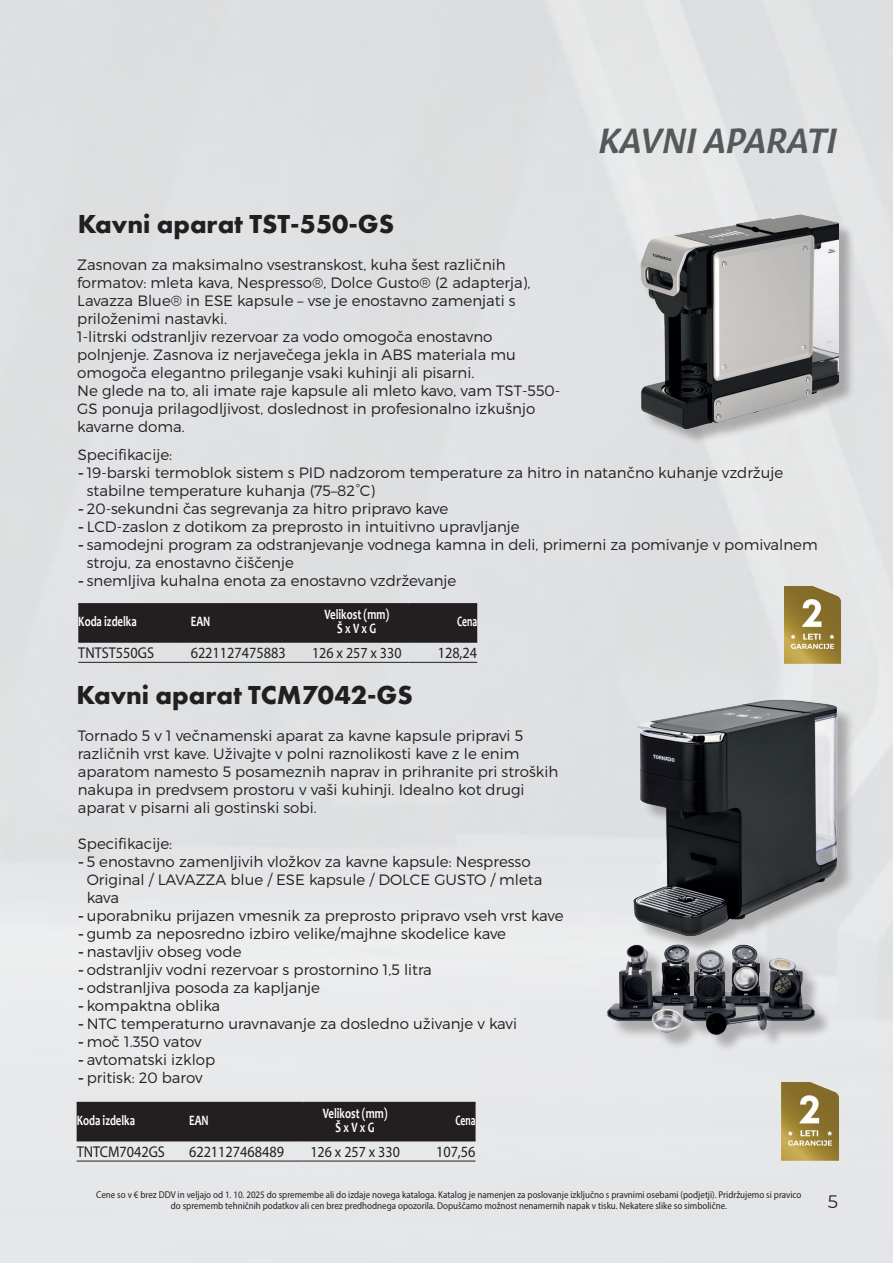
<style>
.page{position:relative;width:893px;height:1263px;background:#fff}
.page>*{position:absolute;margin:0;border:0;box-sizing:border-box;transform-origin:0 0}
.t1{font:italic 600 34.5px "Gitan Latn";color:#57585a}
.t2{font:700 27px "Futura PT";color:#231f20}
.t3{font:18px "Montserrat";color:#231f20}
.t4{font:15.6px "Myriad Pro";color:#231f20;scale:.91 1}
.t5{font:15.45px "Myriad Pro";color:#231f20;scale:.91 1}
.t6{font:300 15px/18px "Montserrat";color:#231f20}
.t7{font:700 14.4px/13.5px "Candara";color:#fff;text-align:center;scale:.75 1}
.t8{font:700 14.4px "Candara";color:#fff;scale:.67 1}
.t9{font:9.9px/10.5px "Myriad Pro";color:#231f20;text-align:center;scale:.91 1}
.s1{font-family:"DIN Pro";font-weight:500}
</style>
<div class="page">
<div style="left:636px;top:702px;width:219px;height:252px;background:#231f20;opacity:.3"></div>
<img style="left:621px;top:696px;width:217px;height:241px">
<div style="left:610px;top:948px;width:223px;height:105px;background:#231f20;opacity:.3"></div>
<img style="left:602px;top:942px;width:220px;height:98px">
<div style="left:77px;top:1103px;width:399px;height:37px;background:#231f20"></div>
<hr style="left:77px;top:1161px;width:112px;height:1px;background:#231f20">
<hr style="left:77px;top:1102px;width:112px;height:1px;background:#231f20">
<hr style="left:77px;top:1140px;width:112px;height:1px;background:#231f20">
<hr style="left:189px;top:1102px;width:115px;height:1px;background:#231f20">
<hr style="left:189px;top:1140px;width:115px;height:1px;background:#231f20">
<hr style="left:304px;top:1102px;width:103px;height:1px;background:#231f20">
<hr style="left:407px;top:1102px;width:69px;height:1px;background:#231f20">
<hr style="left:304px;top:1140px;width:103px;height:1px;background:#231f20">
<hr style="left:407px;top:1140px;width:69px;height:1px;background:#231f20">
<hr style="left:189px;top:1161px;width:115px;height:1px;background:#231f20">
<hr style="left:304px;top:1161px;width:103px;height:1px;background:#231f20">
<hr style="left:407px;top:1161px;width:69px;height:1px;background:#231f20">
<img style="left:778px;top:1079px;width:63px;height:84px">
<div style="left:643px;top:217px;width:213px;height:228px;background:#231f20;opacity:.3"></div>
<img style="left:637px;top:212px;width:201px;height:222px">
<div style="left:78px;top:605px;width:399px;height:36px;background:#231f20"></div>
<hr style="left:78px;top:662px;width:113px;height:1px;background:#231f20">
<hr style="left:78px;top:603px;width:113px;height:2px;background:#231f20">
<hr style="left:78px;top:641px;width:113px;height:2px;background:#231f20">
<hr style="left:191px;top:603px;width:114px;height:2px;background:#231f20">
<hr style="left:191px;top:641px;width:114px;height:2px;background:#231f20">
<hr style="left:305px;top:603px;width:103px;height:2px;background:#231f20">
<hr style="left:408px;top:603px;width:69px;height:2px;background:#231f20">
<hr style="left:305px;top:641px;width:103px;height:2px;background:#231f20">
<hr style="left:408px;top:641px;width:69px;height:2px;background:#231f20">
<hr style="left:191px;top:662px;width:114px;height:1px;background:#231f20">
<hr style="left:305px;top:662px;width:103px;height:1px;background:#231f20">
<hr style="left:408px;top:662px;width:69px;height:1px;background:#231f20">
<img style="left:780px;top:582px;width:63px;height:85px">
<h2 class="t2" style="left:78px;top:206px;width:318px">Kavni aparat TST-550-GS</h2>
<p class="t6" style="left:77px;top:256px;width:484px">Zasnovan za maksimalno vsestranskost, kuha šest različnih formatov: mleta kava, Nespresso®, Dolce Gusto® (2 adapterja), Lavazza Blue® in ESE kapsule – vse je enostavno zamenjati s priloženimi nastavki.<br>1-litrski odstranljiv rezervoar za vodo omogoča enostavno polnjenje. Zasnova iz nerjavečega jekla in ABS materiala mu omogoča elegantno prileganje vsaki kuhinji ali pisarni.<br>Ne glede na to, ali imate raje kapsule ali mleto kavo, vam TST-550- GS ponuja prilagodljivost, doslednost in profesionalno izkušnjo kavarne doma.</p>
<h1 class="t1" style="left:599px;top:111px;width:240px">KAVNI APARATI</h1>
<p class="t6" style="left:78px;top:445px;width:96px">Specifikacije:</p>
<p class="t6" style="left:87px;top:463px;width:698px;text-indent:-9px"><span class="s1">-</span> 19-barski termoblok sistem s PID nadzorom temperature za hitro in natančno kuhanje vzdržuje stabilne temperature kuhanja (75–82°C)</p>
<p class="t6" style="left:78px;top:499px;width:372px"><span class="s1">-</span> 20-sekundni čas segrevanja za hitro pripravo kave</p>
<p class="t6" style="left:78px;top:517px;width:443px"><span class="s1">-</span> LCD-zaslon z dotikom za preprosto in intuitivno upravljanje</p>
<p class="t6" style="left:87px;top:535px;width:732px;text-indent:-9px"><span class="s1">-</span> samodejni program za odstranjevanje vodnega kamna in deli, primerni za pomivanje v pomivalnem stroju, za enostavno čiščenje</p>
<p class="t6" style="left:78px;top:571px;width:380px"><span class="s1">-</span> snemljiva kuhalna enota za enostavno vzdrževanje</p>
<p class="t7" style="left:78px;top:614px;width:79px">Koda izdelka</p>
<p class="t7" style="left:191px;top:614px;width:28px">EAN</p>
<p class="t7" style="left:324px;top:608px;width:88px">Velikost (mm)<br>Š x V x G</p>
<p class="t8" style="left:457px;top:612px;width:32px">Cena</p>
<p class="t4" style="left:78px;top:643px;width:85px">TNTST550GS</p>
<p class="t4" style="left:191px;top:643px;width:106px">6221127475883</p>
<p class="t5" style="left:312px;top:644px;width:100px">126 x 257 x 330</p>
<p class="t4" style="left:438px;top:643px;width:45px">128,24</p>
<h2 class="t2" style="left:77px;top:677px;width:338px">Kavni aparat TCM7042-GS</h2>
<p class="t6" style="left:78px;top:726px;width:482px">Tornado 5 v 1 večnamenski aparat za kavne kapsule pripravi 5 različnih vrst kave. Uživajte v polni raznolikosti kave z le enim aparatom namesto 5 posameznih naprav in prihranite pri stroških nakupa in predvsem prostoru v vaši kuhinji. Idealno kot drugi aparat v pisarni ali gostinski sobi.</p>
<p class="t6" style="left:78px;top:834px;width:96px">Specifikacije:</p>
<p class="t6" style="left:87px;top:852px;width:457px;text-indent:-9px"><span class="s1">-</span> 5 enostavno zamenljivih vložkov za kavne kapsule: Nespresso<br>Original / LAVAZZA blue / ESE kapsule / DOLCE GUSTO / mleta kava</p>
<p class="t6" style="left:78px;top:906px;width:487px"><span class="s1">-</span> uporabniku prijazen vmesnik za preprosto pripravo vseh vrst kave</p>
<p class="t6" style="left:78px;top:924px;width:430px"><span class="s1">-</span> gumb za neposredno izbiro velike/majhne skodelice kave</p>
<p class="t6" style="left:78px;top:942px;width:165px"><span class="s1">-</span> nastavljiv obseg vode</p>
<p class="t6" style="left:78px;top:960px;width:356px"><span class="s1">-</span> odstranljiv vodni rezervoar s prostornino 1,5 litra</p>
<p class="t6" style="left:78px;top:978px;width:244px"><span class="s1">-</span> odstranljiva posoda za kapljanje</p>
<p class="t6" style="left:78px;top:996px;width:144px"><span class="s1">-</span> kompaktna oblika</p>
<p class="t6" style="left:78px;top:1014px;width:441px"><span class="s1">-</span> NTC temperaturno uravnavanje za dosledno uživanje v kavi</p>
<p class="t6" style="left:78px;top:1032px;width:125px"><span class="s1">-</span> moč 1.350 vatov</p>
<p class="t6" style="left:78px;top:1050px;width:139px"><span class="s1">-</span> avtomatski izklop</p>
<p class="t6" style="left:78px;top:1068px;width:126px"><span class="s1">-</span> pritisk: 20 barov</p>
<p class="t7" style="left:77px;top:1113px;width:79px">Koda izdelka</p>
<p class="t7" style="left:189px;top:1113px;width:28px">EAN</p>
<p class="t7" style="left:323px;top:1106px;width:88px">Velikost (mm)<br>Š x V x G</p>
<p class="t8" style="left:455px;top:1111px;width:32px">Cena</p>
<p class="t4" style="left:77px;top:1142px;width:99px">TNTCM7042GS</p>
<p class="t4" style="left:189px;top:1142px;width:106px">6221127468489</p>
<p class="t5" style="left:310px;top:1142px;width:100px">126 x 257 x 330</p>
<p class="t4" style="left:436px;top:1142px;width:45px">107,56</p>
<p class="t9" style="left:96px;top:1189px;width:776px">Cene so v € brez DDV in veljajo od 1. 10. 2025 do spremembe ali do izdaje novega kataloga. Katalog je namenjen za poslovanje izključno s pravnimi osebami (podjetji). Pridržujemo si pravico do sprememb tehničnih podatkov ali cen brez predhodnega opozorila. Dopuščamo možnost nenamernih napak v tisku. Nekatere slike so simbolične.</p>
<p class="t3" style="left:828px;top:1189px;width:12px">5</p>
</div>
